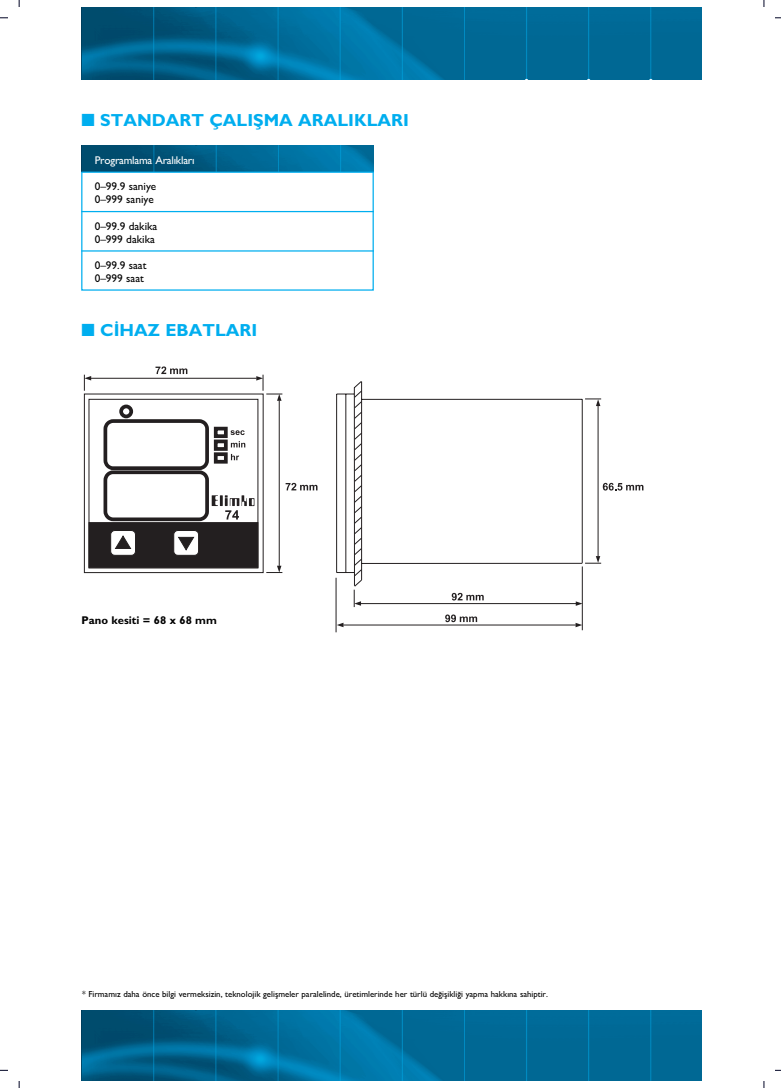
<style>
.page{position:relative;width:781px;height:1088px;background:#fff}
.page>*{position:absolute;margin:0;border:0;box-sizing:border-box;transform-origin:0 0}
.t1{font:17.5px "M Gill Sans Bold Barek";color:#00aeef}
.t2{font:11.25px/13.1px "M Gill Sans Barek";color:#000}
.t3{font:11.25px "M Gill Sans Barek";letter-spacing:-.02em;color:#fff}
.t4{font:11.25px "M Gill Sans Bold Barek";color:#000}
.t5{font:8.75px "M Gill Sans Barek";color:#000}
</style>
<div class="page">
<hr style="left:0;top:17px;width:780px;height:1px;background:#000424">
<hr style="left:0;top:1070px;width:780px;height:1px;background:#000424">
<hr style="left:19px;top:0;width:1px;height:1088px;background:#000424">
<hr style="left:763px;top:0;width:1px;height:1088px;background:#000424">
<div style="left:8px;top:7px;width:766px;height:1074px;background:#fff"></div>
<svg style="left:83px;top:380px;width:500px;height:207px"></svg>
<svg style="left:353px;top:390px;width:9px;height:8px"></svg>
<svg style="left:88px;top:398px;width:275px;height:189px"></svg>
<div style="left:88px;top:522px;width:170px;height:46px;background:#231f20"></div>
<svg style="left:110px;top:530px;width:26px;height:26px"></svg>
<svg style="left:173px;top:530px;width:26px;height:26px"></svg>
<div style="left:119px;top:405px;width:14px;height:13px;background:#fff;border:4px solid #231f20;border-radius:50%"></div>
<hr style="left:91px;top:378px;width:165px;height:1px;background:#231f20">
<svg style="left:84px;top:375px;width:7px;height:16px"></svg>
<hr style="left:279px;top:401px;width:1px;height:165px;background:#231f20">
<svg style="left:256px;top:375px;width:26px;height:26px"></svg>
<svg style="left:266px;top:566px;width:16px;height:7px"></svg>
<hr style="left:597px;top:406px;width:1px;height:150px;background:#231f20">
<svg style="left:585px;top:399px;width:16px;height:7px"></svg>
<svg style="left:585px;top:556px;width:16px;height:8px"></svg>
<hr style="left:581px;top:566px;width:1px;height:64px;background:#231f20">
<hr style="left:360px;top:603px;width:215px;height:1px;background:#231f20">
<svg style="left:354px;top:590px;width:7px;height:17px"></svg>
<svg style="left:575px;top:601px;width:7px;height:5px"></svg>
<hr style="left:335px;top:578px;width:1px;height:54px;background:#231f20">
<hr style="left:343px;top:624px;width:232px;height:1px;background:#231f20">
<svg style="left:336px;top:623px;width:7px;height:4px"></svg>
<svg style="left:575px;top:623px;width:7px;height:4px"></svg>
<svg style="left:155px;top:366px;width:32px;height:8px"></svg>
<svg style="left:285px;top:483px;width:32px;height:7px"></svg>
<svg style="left:451px;top:593px;width:32px;height:7px"></svg>
<svg style="left:445px;top:614px;width:32px;height:8px"></svg>
<svg style="left:602px;top:483px;width:41px;height:7px"></svg>
<svg style="left:102px;top:417px;width:152px;height:106px"></svg>
<img style="left:81px;top:145px;width:292px;height:27px">
<hr style="left:81px;top:172px;width:293px;height:1px;background:#00aeef">
<hr style="left:81px;top:211px;width:293px;height:1px;background:#00aeef">
<hr style="left:81px;top:250px;width:293px;height:2px;background:#00aeef">
<img style="left:81px;top:1010px;width:620px;height:71px">
<img style="left:81px;top:7px;width:620px;height:73px">
<h1 class="t1" style="left:81px;top:114px;width:328px">■ STANDART ÇALIfiMA ARALIKLARI</h1>
<p class="t3" style="left:95px;top:156px;width:101px">Programlama Aral›klar›</p>
<p class="t2" style="left:95px;top:181px;width:63px">0–99.9 saniye<br>0–999 saniye</p>
<p class="t2" style="left:95px;top:220px;width:64px">0–99.9 dakika<br>0–999 dakika</p>
<p class="t2" style="left:95px;top:260px;width:53px">0–99.9 saat<br>0–999 saat</p>
<h1 class="t1" style="left:81px;top:324px;width:177px">■ C‹HAZ EBATLARI</h1>
<p class="t4" style="left:81px;top:616px;width:137px">Pano kesiti = 68 x 68 mm</p>
<p class="t5" style="left:82px;top:991px;width:467px">* Firmam›z daha önce bilgi vermeksizin, teknolojik geliflmeler paralelinde, üretimlerinde her türlü de¤iflikli¤i yapma hakk›na sahiptir.</p>
</div>
